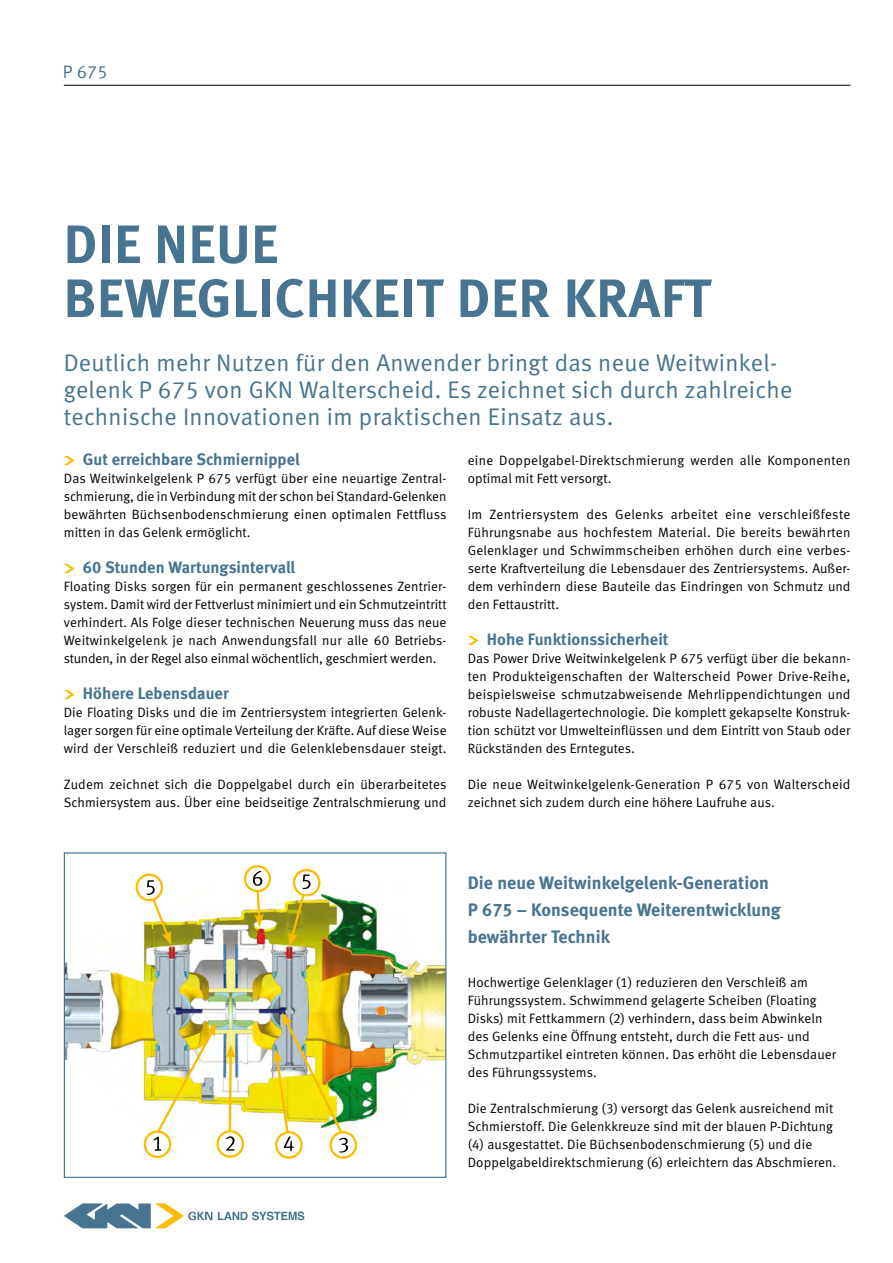
<style>
.page{position:relative;width:893px;height:1263px;background:#fff}
.page>*{position:absolute;margin:0;border:0;box-sizing:border-box;transform-origin:0 0}
.t1{font:54px/54px "Meta Bold LF";letter-spacing:.015em;color:#467491}
.t2{font:24px/27px "Meta Normal LF";letter-spacing:.015em;color:#467491}
.t3{font:18px/27px "Meta Bold LF";letter-spacing:.005em;color:#467491}
.t4{font:18px "Meta Normal LF";color:#467491}
.t5{font:16.5px "Meta Bold LF";letter-spacing:.005em;color:#467491}
.t6{font:13.5px/18px "Meta Normal LF";letter-spacing:.01em;color:#000}
</style>
<div class="page">
<svg style="left:64px;top:456px;width:11px;height:9px"></svg>
<svg style="left:64px;top:564px;width:11px;height:9px"></svg>
<svg style="left:64px;top:690px;width:11px;height:9px"></svg>
<svg style="left:468px;top:636px;width:10px;height:9px"></svg>
<img style="left:66px;top:887px;width:378px;height:246px">
<div style="left:64px;top:1108px;width:25px;height:57px;background:#fff"></div>
<svg style="left:137px;top:875px;width:25px;height:25px"></svg>
<div style="left:136px;top:873px;width:27px;height:28px;border:2px solid #fabb00;border-radius:50%"></div>
<svg style="left:245px;top:866px;width:25px;height:25px"></svg>
<div style="left:244px;top:865px;width:27px;height:27px;border:2px solid #fabb00;border-radius:50%"></div>
<svg style="left:294px;top:870px;width:25px;height:25px"></svg>
<div style="left:293px;top:869px;width:27px;height:27px;border:2px solid #fabb00;border-radius:50%"></div>
<svg style="left:144px;top:1131px;width:26px;height:26px"></svg>
<div style="left:143px;top:1130px;width:29px;height:28px;border:2px solid #fabb00;border-radius:50%"></div>
<svg style="left:217px;top:1131px;width:26px;height:26px"></svg>
<div style="left:216px;top:1130px;width:28px;height:28px;border:2px solid #fabb00;border-radius:50%"></div>
<svg style="left:276px;top:1132px;width:26px;height:26px"></svg>
<div style="left:275px;top:1131px;width:28px;height:28px;border:2px solid #fabb00;border-radius:50%"></div>
<svg style="left:330px;top:1132px;width:26px;height:26px"></svg>
<div style="left:329px;top:1131px;width:28px;height:28px;border:2px solid #fabb00;border-radius:50%"></div>
<img style="left:153px;top:1022px;width:63px;height:129px">
<svg style="left:226px;top:1044px;width:10px;height:106px"></svg>
<img style="left:273px;top:1012px;width:75px;height:140px">
<svg style="left:145px;top:880px;width:26px;height:65px"></svg>
<svg style="left:253px;top:871px;width:11px;height:56px"></svg>
<svg style="left:288px;top:874px;width:22px;height:72px"></svg>
<div style="left:64px;top:852px;width:382px;height:326px;border:1px solid #467491"></div>
<svg style="left:64px;top:1203px;width:148px;height:25px"></svg>
<svg style="left:218px;top:1211px;width:86px;height:9px"></svg>
<hr style="left:64px;top:85px;width:786px;height:1px;background:#000">
<h3 class="t4" style="left:63px;top:61px;width:46px">P 675</h3>
<h1 class="t1" style="left:64px;top:217px;width:122px">Die neue<br>Beweglichkeit</h1>
<h1 class="t1" style="left:457px;top:271px;width:31px">der</h1>
<h1 class="t1" style="left:564px;top:271px;width:140px">Kraft</h1>
<h2 class="t2" style="left:64px;top:349px;width:730px">Deutlich mehr Nutzen für den Anwender bringt das neue Weitwinkel&shy;gelenk P 675 von GKN Walterscheid. Es zeichnet sich durch zahlreiche technische Innovationen im praktischen Einsatz aus.</h2>
<p class="t5" style="left:83px;top:450px;width:218px">Gut erreichbare Schmiernippel</p>
<p class="t6" style="left:64px;top:469px;width:384px">Das Weitwinkelgelenk P 675 verfügt über eine neuartige Zentral-- schmierung, die in Verbindung mit der schon bei Standard-Gelenken bewährten Büchsenbodenschmierung einen optimalen Fettfluss mitten in das Gelenk ermöglicht.</p>
<p class="t5" style="left:83px;top:558px;width:214px">60 Stunden Wartungsintervall</p>
<p class="t6" style="left:64px;top:577px;width:384px">Floating Disks sorgen für ein permanent geschlossenes Zentrier-- system. Damit wird der Fettverlust minimiert und ein Schmutzeintritt verhindert. Als Folge dieser technischen Neuerung muss das neue Weitwinkelgelenk je nach Anwendungsfall nur alle 60 Betriebs&shy;stunden, in der Regel also einmal wöchentlich, geschmiert werden.</p>
<p class="t5" style="left:83px;top:684px;width:147px">Höhere Lebensdauer</p>
<p class="t6" style="left:64px;top:703px;width:384px;text-align:justify">Die Floating Disks und die im Zentriersystem integrierten Gelenk&shy;lager sorgen für eine optimale Verteilung der Kräfte. Auf diese Weise wird der Verschleiß reduziert und die Gelenklebensdauer steigt.</p>
<p class="t6" style="left:64px;top:775px;width:384px">Zudem zeichnet sich die Doppelgabel durch ein überarbeitetes<br>Schmiersystem aus. Ü ber eine beidseitige Zentralschmierung und</p>
<p class="t6" style="left:468px;top:451px;width:384px">eine Doppelgabel-Direktschmierung werden alle Komponenten optimal mit Fett versorgt.</p>
<p class="t6" style="left:468px;top:505px;width:384px">Im Zentriersystem des Gelenks arbeitet eine verschleißfeste Führungsnabe aus hochfestem Material. Die bereits bewährten Gelenklager und Schwimmscheiben erhöhen durch eine verbes&shy;serte Kraftverteilung die Lebensdauer des Zentriersystems. Außer&shy;dem verhindern diese Bauteile das Eindringen von Schmutz und den Fettaustritt.</p>
<p class="t5" style="left:487px;top:630px;width:183px">Hohe Funktionssicherheit</p>
<p class="t6" style="left:468px;top:649px;width:384px;text-align:justify">Das Power Drive Weitwinkelgelenk P 675 verfügt über die bekann&shy;ten Produkteigenschaften der Walterscheid Power Drive-Reihe, beispielsweise schmutzabweisende Mehrlippendichtungen und robuste Nadellagertechnologie. Die komplett gekapselte Konstruk&shy;tion schützt vor U mwelteinflüssen und dem Eintritt von Staub oder Rückständen des Erntegutes.</p>
<p class="t6" style="left:468px;top:775px;width:384px">Die neue Weitwinkelgelenk-Generation P 675 von Walterscheid zeichnet sich zudem durch eine höhere Laufruhe aus.</p>
<h3 class="t3" style="left:468px;top:869px;width:315px">Die neue Weitwinkelgelenk-Generation<br>P 675 – Konsequente Weiterentwicklung bewährter Technik</h3>
<p class="t6" style="left:468px;top:973px;width:370px">Hochwertige Gelenklager (1) reduzieren den Verschleiß am Führungssystem. Schwimmend gelagerte Scheiben (Floating Disks) mit Fettkammern (2) verhindern, dass beim Abwinkeln des Gelenks eine Öffnung entsteht, durch die Fett aus- und Schmutzpartikel eintreten können. Das erhöht die Lebensdauer des Führungssystems.</p>
<p class="t6" style="left:468px;top:1099px;width:370px">Die Zentralschmierung (3) versorgt das Gelenk ausreichend mit Schmierstoff. Die Gelenkkreuze sind mit der blauen P-Dichtung (4) ausgestattet. Die Büchsenbodenschmierung (5) und die Doppelgabeldirektschmierung (6) erleichtern das Abschmieren.</p>
</div>
